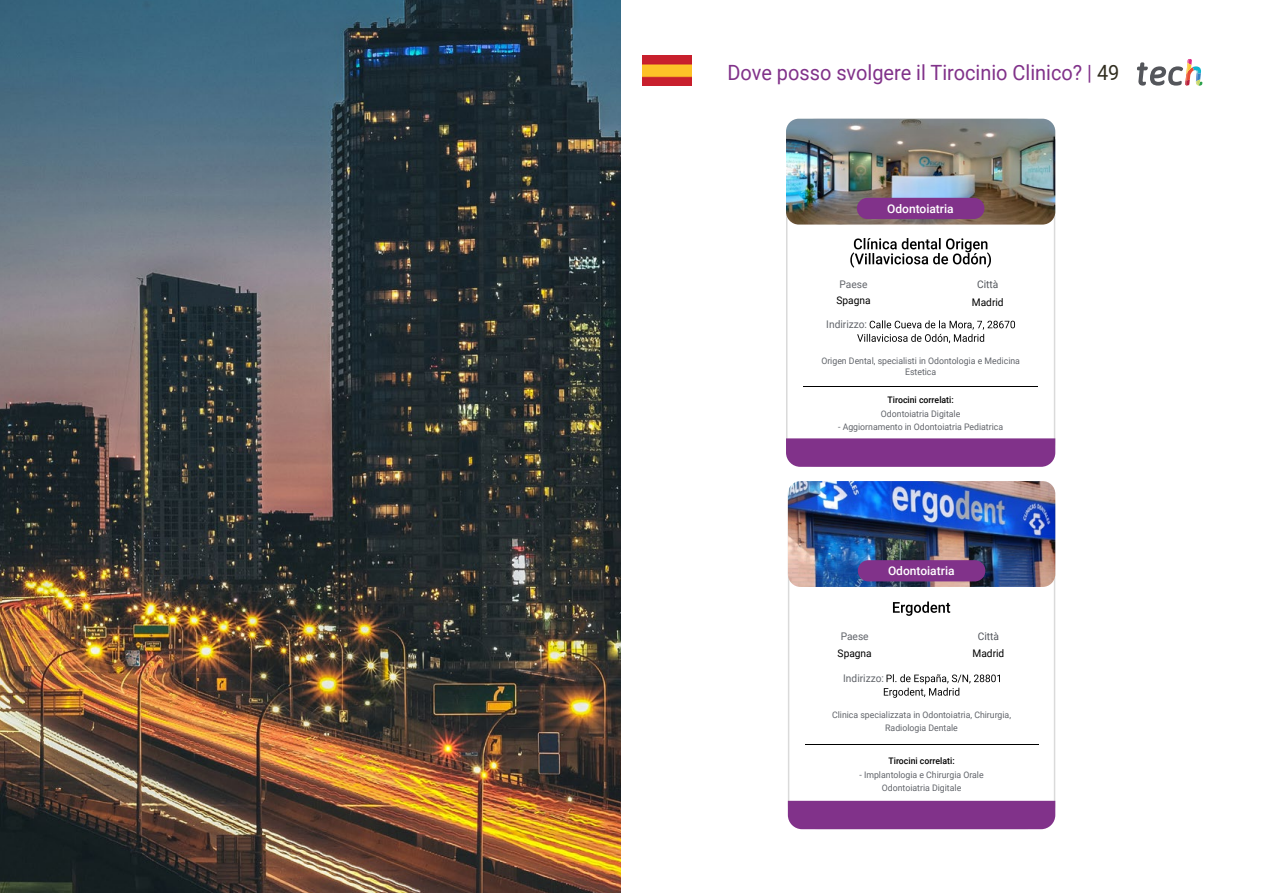
<style>
.page{position:relative;width:1263px;height:893px;background:#fff}
.page>*{position:absolute;margin:0;border:0;box-sizing:border-box;transform-origin:0 0}
.t1{font:21px "Roboto";color:#81328a;scale:.95 1}
.t2{font:500 12px "Roboto";color:#fff}
.t3{font:10.5px "Roboto";color:#61646a}
.t4{font:10.5px "Roboto";color:#000}
.t5{font:10.5px "Roboto";color:#52555b}
.t6{font:9px/11.2px "Roboto";color:#61646a;text-align:center}
.t7{font:500 9px "Roboto";color:#000}
.s1{color:#312e20}
</style>
<div class="page">
<svg style="left:1137px;top:59px;width:65px;height:27px"></svg>
<img style="left:642px;top:56px;width:49px;height:29px">
<img style="left:0;top:0;width:621px;height:893px">
<svg style="left:786px;top:118px;width:270px;height:337px"></svg>
<img style="left:786px;top:119px;width:269px;height:106px">
<div style="left:857px;top:198px;width:127px;height:21px;background:#81328a;border-radius:11px"></div>
<svg style="left:786px;top:438px;width:269px;height:29px;background:#84388d"></svg>
<hr style="left:803px;top:386px;width:235px;height:1px;background:#000">
<svg style="left:850px;top:238px;width:141px;height:30px"></svg>
<svg style="left:857px;top:320px;width:158px;height:23px"></svg>
<svg style="left:787px;top:492px;width:269px;height:338px"></svg>
<img style="left:788px;top:481px;width:267px;height:106px">
<div style="left:858px;top:560px;width:127px;height:21px;background:#81328a;border-radius:11px"></div>
<div style="left:788px;top:801px;width:267px;height:28px;background:#81328a"></div>
<hr style="left:805px;top:745px;width:233px;height:1px;background:#000">
<svg style="left:893px;top:601px;width:57px;height:15px"></svg>
<svg style="left:884px;top:674px;width:116px;height:24px"></svg>
<h1 class="t1" style="left:727px;top:57px;width:414px">Dove posso svolgere il Tirocinio Clinico? | <span class="s1">49</span></h1>
<h2 class="t2" style="left:887px;top:200px;width:68px">Odontoiatria</h2>
<p class="t3" style="left:839px;top:277px;width:29px">Paese</p>
<p class="t4" style="left:836px;top:293px;width:36px">Spagna</p>
<p class="t5" style="left:977px;top:277px;width:23px">Città</p>
<p class="t4" style="left:972px;top:295px;width:33px">Madrid</p>
<p class="t3" style="left:826px;top:317px;width:42px">Indirizzo:</p>
<p class="t6" style="left:821px;top:355px;width:200px">Origen Dental, specialisti in Odontologia e Medicina<br>Estetica</p>
<p class="t7" style="left:887px;top:394px;width:68px">Tirocini correlati:</p>
<p class="t6" style="left:881px;top:407px;width:81px">Odontoiatria Digitale</p>
<p class="t6" style="left:838px;top:421px;width:167px">- Aggiornamento in Odontoiatria Pediatrica</p>
<h2 class="t2" style="left:888px;top:563px;width:68px">Odontoiatria</h2>
<p class="t3" style="left:841px;top:629px;width:29px">Paese</p>
<p class="t4" style="left:838px;top:646px;width:36px">Spagna</p>
<p class="t5" style="left:978px;top:629px;width:23px">Città</p>
<p class="t4" style="left:972px;top:646px;width:33px">Madrid</p>
<p class="t3" style="left:843px;top:671px;width:42px">Indirizzo:</p>
<p class="t6" style="left:832px;top:708px;width:180px;line-height:13.5px">Clinica specializzata in Odontoiatria, Chirurgia,<br>Radiologia Dentale</p>
<p class="t7" style="left:888px;top:755px;width:68px">Tirocini correlati:</p>
<p class="t6" style="left:859px;top:767px;width:126px;line-height:13.2px">- Implantologia e Chirurgia Orale<br>Odontoiatria Digitale</p>
</div>
